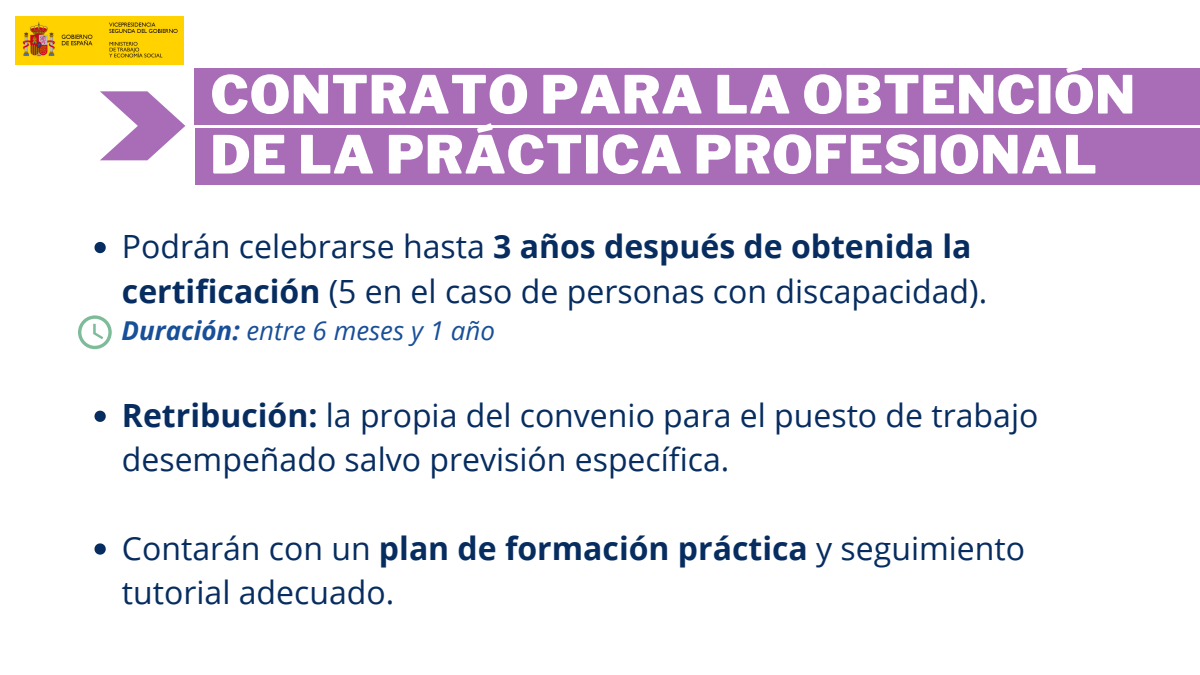
<style>
.page{position:relative;width:1200px;height:675px;background:#fff}
.page>*{position:absolute;margin:0;border:0;box-sizing:border-box;transform-origin:0 0}
.t1{font:900 52.2px/60px "Libre Franklin";letter-spacing:.015em;color:#fff}
.t2{font:32px/44.2px "Open Sans";color:#072d60}
.t3{font:italic 26px "Open Sans";color:#184f99}
.s1{font-weight:700}
</style>
<div class="page">
<div style="left:194px;top:68px;width:1006px;height:56px;background:#a96db8"></div>
<div style="left:195px;top:128px;width:1005px;height:57px;background:#a96db8"></div>
<svg style="left:100px;top:91px;width:85px;height:69px"></svg>
<svg style="left:94px;top:242px;width:12px;height:11px"></svg>
<svg style="left:94px;top:411px;width:12px;height:11px"></svg>
<svg style="left:94px;top:543px;width:12px;height:12px"></svg>
<svg style="left:78px;top:315px;width:34px;height:34px"></svg>
<img style="left:15px;top:17px;width:169px;height:48px">
<h1 class="t1" style="left:211px;top:65px;width:926px">CONTRATO PARA LA OBTENCIÓN<br>DE LA PRÁCTICA PROFESIONAL</h1>
<p class="t2" style="left:122px;top:224px;width:867px">Podrán celebrarse hasta <span class="s1">3 años después de obtenida la certificación</span> (5 en el caso de personas con discapacidad).</p>
<p class="t3" style="left:122px;top:312px;width:375px"><span class="s1">Duración:</span> entre 6 meses y 1 año</p>
<p class="t2" style="left:122px;top:393px;width:918px"><span class="s1">Retribución:</span> la propia del convenio para el puesto de trabajo desempeñado salvo previsión específica.</p>
<p class="t2" style="left:122px;top:525px;width:905px">Contarán con un <span class="s1">plan de formación práctica</span> y seguimiento tutorial adecuado.</p>
</div>
